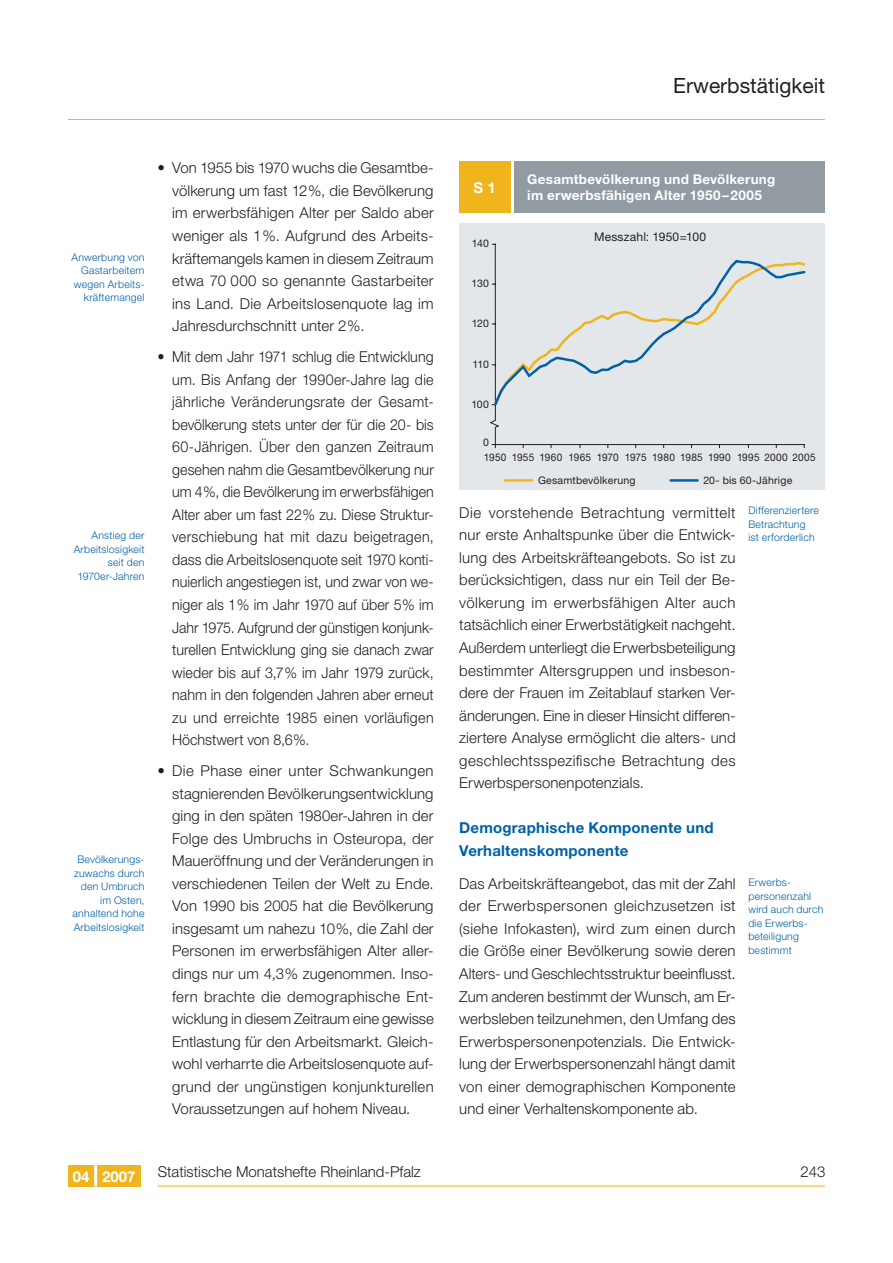
<style>
.page{position:relative;width:893px;height:1263px;background:#fff}
.page>*{position:absolute;margin:0;border:0;box-sizing:border-box;transform-origin:0 0}
.t1{font:21px "Helvetica Neue LT";color:#231f20}
.t2{font:300 15px/22.5px "Helvetica Neue LT";letter-spacing:.005em;color:#231f20;text-align:justify}
.t3{font:300 15px/22.5px "Helvetica Neue LT";letter-spacing:.005em;color:#231f20;text-align:justify;scale:.95 1}
.t4{font:700 15px/22.5px "Helvetica Neue LT";letter-spacing:.015em;color:#0061a6}
.t5{font:700 15px "Helvetica Neue LT";color:#fff}
.t6{font:700 13.5px/16.2px "Helvetica Neue LT";letter-spacing:.02em;color:#fff}
.t7{font:12px "Helvetica Neue LT";letter-spacing:.02em;color:#231f20}
.t8{font:300 10.5px/13.5px "Helvetica Neue LT";letter-spacing:.02em;color:#0061a6;text-align:right}
.t9{font:10.5px/22.5px "Helvetica Neue LT";letter-spacing:.02em;color:#231f20;scale:.96 1}
.t10{font:10.5px "Helvetica Neue LT";letter-spacing:.02em;color:#231f20}
</style>
<div class="page">
<hr style="left:68px;top:119px;width:757px;height:1px;background:#f0b41c">
<div style="left:68px;top:1165px;width:72px;height:21px;background:#f0b41c"></div>
<hr style="left:94px;top:1165px;width:3px;height:21px;background:#fff">
<hr style="left:158px;top:1186px;width:667px;height:1px;background:#f0b41c">
<div style="left:459px;top:223px;width:366px;height:267px;background:#e4e7ea"></div>
<svg style="left:489px;top:243px;width:316px;height:205px"></svg>
<svg style="left:492px;top:258px;width:314px;height:150px"></svg>
<hr style="left:505px;top:479px;width:27px;height:3px;background:#f0b41c">
<hr style="left:671px;top:479px;width:26px;height:3px;background:#0061a6">
<hr style="left:496px;top:444px;width:309px;height:1px;background:#231f20">
<div style="left:459px;top:162px;width:51px;height:51px;background:#f0b41c"></div>
<div style="left:514px;top:162px;width:311px;height:51px;background:#929ba1"></div>
<h1 class="t1" style="left:673px;top:78px;width:153px">Erwerbstätigkeit</h1>
<p class="t8" style="left:72px;top:251px;width:74px">Anwerbung von<br>Gastarbeitern wegen Arbeits&shy;kräftemangel</p>
<p class="t8" style="left:74px;top:530px;width:72px">Anstieg der<br>Arbeitslosigkeit seit den<br>1970er-Jahren</p>
<p class="t8" style="left:73px;top:854px;width:73px">Bevölkerungs&shy;zuwachs durch den Umbruch im Osten, anhaltend hohe<br>Arbeitslosigkeit</p>
<p class="t2" style="left:172px;top:159px;width:263px;text-indent:-15px">• Von 1955 bis 1970 wuchs die Gesamtbe&shy;völkerung um fast 12%, die Bevölkerung im erwerbsfähigen Alter per Saldo aber weniger als 1%. Aufgrund des Arbeits&shy;kräftemangels kamen in diesem Zeitraum etwa 70 000 so genannte Gastarbeiter ins Land. Die Arbeitslosenquote lag im Jahresdurchschnitt unter 2%.</p>
<p class="t3" style="left:172px;top:347px;width:277px;text-indent:-15px">• Mit dem Jahr 1971 schlug die Entwicklung um. Bis Anfang der 1990er-Jahre lag die jährliche Veränderungsrate der Gesamt&shy;bevölkerung stets unter der für die 20- bis 60-Jährigen. Über den ganzen Zeitraum gesehen nahm die Gesamtbevölkerung nur um 4%, die Bevölkerung im erwerbsfähigen Alter aber um fast 22% zu. Diese Struktur&shy;verschiebung hat mit dazu beigetragen, dass die Arbeitslosenquote seit 1970 konti&shy;nuierlich angestiegen ist, und zwar von we&shy;niger als 1% im Jahr 1970 auf über 5% im Jahr 1975. Aufgrund der günstigen konjunk&shy;turellen Entwicklung ging sie danach zwar wieder bis auf 3,7% im Jahr 1979 zurück, nahm in den folgenden Jahren aber erneut zu und erreichte 1985 einen vorläufigen Höchstwert von 8,6%.</p>
<p class="t2" style="left:172px;top:761px;width:263px;text-indent:-15px">• Die Phase einer unter Schwankungen stagnierenden Bevölkerungsentwicklung ging in den späten 1980er-Jahren in der Folge des Umbruchs in Osteuropa, der Maueröffnung und der Veränderungen in verschiedenen Teilen der Welt zu Ende.<br>Von 1990 bis 2005 hat die Bevölkerung insgesamt um nahezu 10%, die Zahl der Personen im erwerbsfähigen Alter aller&shy;dings nur um 4,3% zugenommen. Inso&shy;fern brachte die demographische Ent&shy;wicklung in diesem Zeitraum eine gewisse Entlastung für den Arbeitsmarkt. Gleich&shy;wohl verharrte die Arbeitslosenquote auf&shy;grund der ungünstigen konjunkturellen Voraussetzungen auf hohem Niveau.</p>
<p class="t5" style="left:474px;top:182px;width:24px">S 1</p>
<p class="t6" style="left:527px;top:173px;width:250px">Gesamtbevölkerung und Bevölkerung im erwerbsfähigen Alter 1950–2005</p>
<p class="t10" style="left:472px;top:240px;width:19px">140</p>
<p class="t10" style="left:472px;top:279px;width:19px">130</p>
<p class="t10" style="left:472px;top:319px;width:19px">120</p>
<p class="t10" style="left:473px;top:360px;width:18px">110</p>
<p class="t10" style="left:471px;top:400px;width:19px">100</p>
<p class="t10" style="left:483px;top:438px;width:7px">0</p>
<p class="t7" style="left:594px;top:232px;width:114px">Messzahl: 1950=100</p>
<p class="t9" style="left:538px;top:447px;width:291px;text-indent:-54px">1950 1955 1960 1965 1970 1975 1980 1985 1990 1995 2000 2005<br>Gesamtbevölkerung</p>
<p class="t10" style="left:703px;top:476px;width:90px">20- bis 60-Jährige</p>
<p class="t2" style="left:459px;top:503px;width:278px">Die vorstehende Betrachtung vermittelt nur erste Anhaltspunke über die Entwick&shy;lung des Arbeitskräfteangebots. So ist zu berücksichtigen, dass nur ein Teil der Be&shy;völkerung im erwerbsfähigen Alter auch tatsächlich einer Erwerbstätigkeit nachgeht.<br>Außerdem unterliegt die Erwerbsbeteiligung bestimmter Altersgruppen und insbeson&shy;dere der Frauen im Zeitablauf starken Ver&shy;änderungen. Eine in dieser Hinsicht differen&shy;ziertere Analyse ermöglicht die alters- und geschlechtsspezifische Betrachtung des Erwerbspersonenpotenzials.</p>
<p class="t4" style="left:459px;top:818px;width:256px">Demographische Komponente und<br>Verhaltenskomponente</p>
<p class="t2" style="left:459px;top:874px;width:278px">Das Arbeitskräfteangebot, das mit der Zahl der Erwerbspersonen gleichzusetzen ist (siehe Infokasten), wird zum einen durch die Größe einer Bevölkerung sowie deren Alters- und Geschlechtsstruktur beeinflusst.<br>Zum anderen bestimmt der Wunsch, am Er&shy;werbsleben teilzunehmen, den Umfang des Erwerbspersonenpotenzials. Die Entwick&shy;lung der Erwerbspersonenzahl hängt damit von einer demographischen Komponente und einer Verhaltenskomponente ab.</p>
<p class="t8" style="left:748px;top:505px;width:72px;text-align:left">Differenziertere<br>Betrachtung<br>ist erforderlich</p>
<p class="t8" style="left:748px;top:877px;width:76px;text-align:left">Erwerbs&shy;personenzahl wird auch durch die Erwerbs&shy;beteiligung bestimmt</p>
<p class="t5" style="left:73px;top:1171px;width:64px">04 2007</p>
<p class="t2" style="left:158px;top:1162px;width:265px">Statistische Monatshefte Rheinland-Pfalz</p>
<p class="t2" style="left:800px;top:1162px;width:27px">243</p>
</div>
